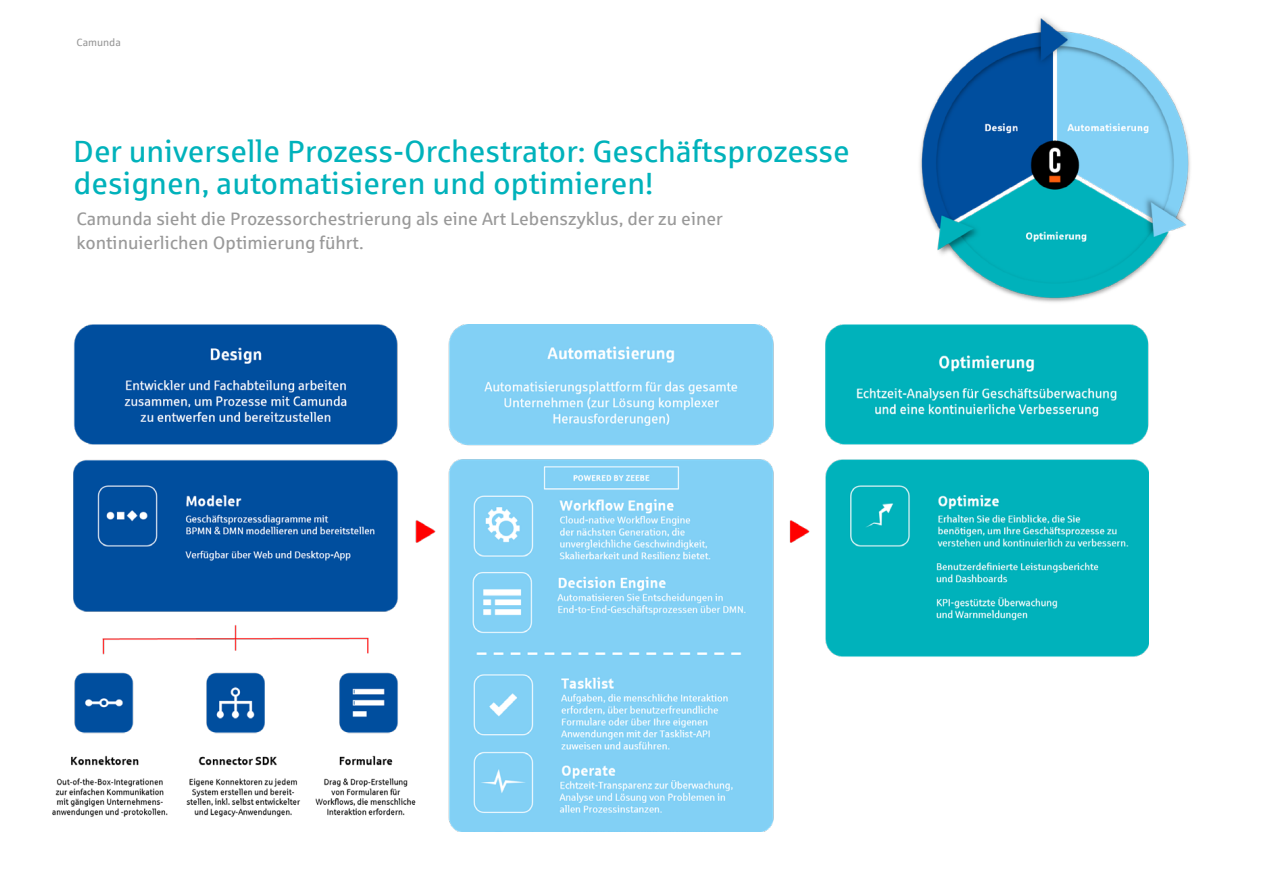
<style>
.page{position:relative;width:1263px;height:893px;background:#fff}
.page>*{position:absolute;margin:0;border:0;box-sizing:border-box;transform-origin:0 0}
.t1{font:30.75px/32.2px "Sparkasse Rg";color:#00b2bb}
.t2{font:18px/23.4px "Sparkasse Rg";color:#999}
.t3{font:10.5px "Sparkasse Rg";color:#999}
</style>
<div class="page">
<img style="left:52px;top:324px;width:1096px;height:507px">
<img style="left:919px;top:17px;width:271px;height:285px">
<p class="t3" style="left:77px;top:35px;width:46px">Camunda</p>
<h1 class="t1" style="left:73px;top:134px;width:778px">Der universelle Prozess-Orchestrator: Geschäftsprozesse designen, automatisieren und optimieren!</h1>
<p class="t2" style="left:76px;top:207px;width:648px">Camunda sieht die Prozessorchestrierung als eine Art Lebenszyklus, der zu einer kontinuierlichen Optimierung führt.</p>
</div>
